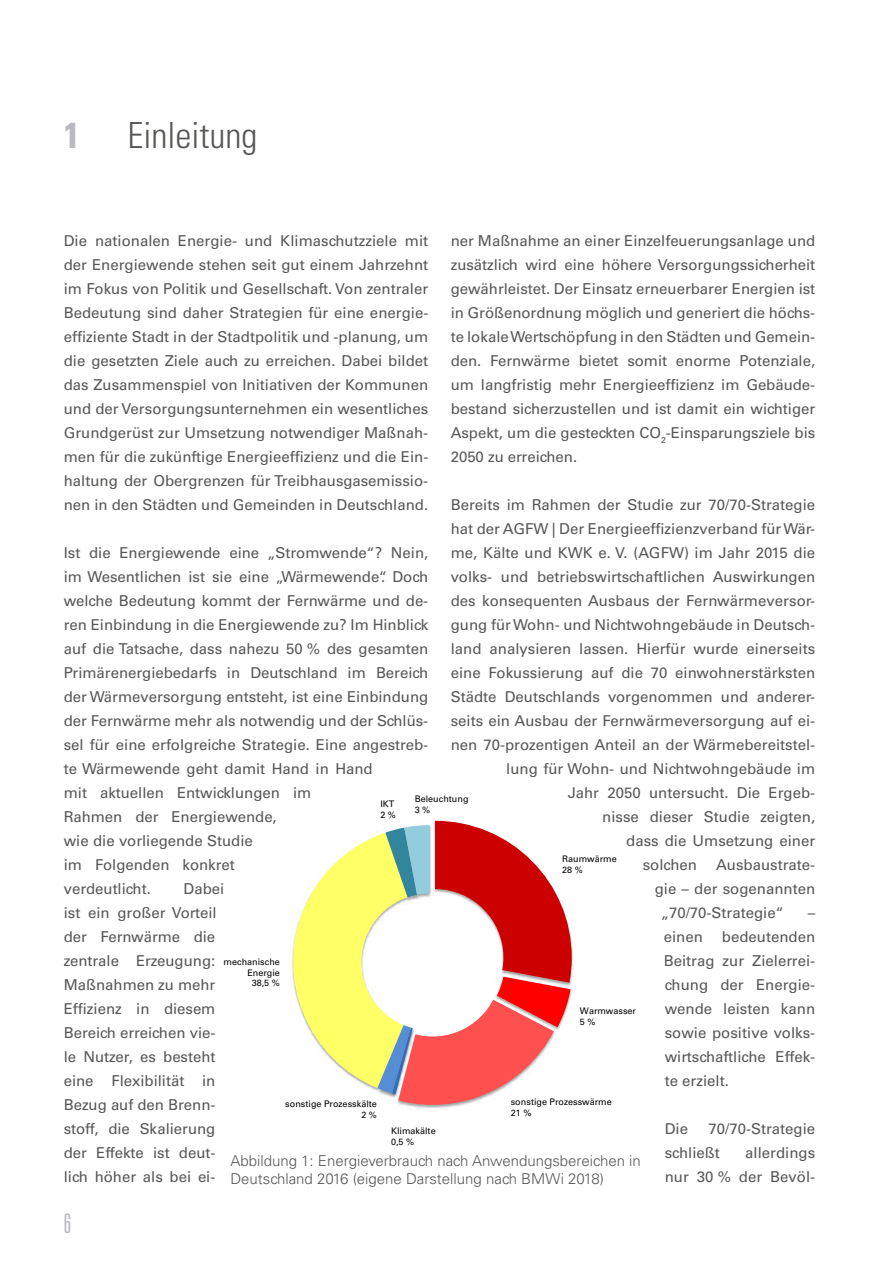
<style>
.page{position:relative;width:893px;height:1263px;background:#fff}
.page>*{position:absolute;margin:0;border:0;box-sizing:border-box;transform-origin:0 0}
.t1{font:300 condensed 36px "Univers";color:#575756}
.t2{font:700 condensed 36px "Univers";color:#b8b8bf}
.t3{font:300 ultra-condensed 27px "Univers";color:#b8b8bf}
.t4{font:15px/24px "Univers";letter-spacing:-.005em;color:#575756;text-align:justify}
.t5{font:300 15px/18px "Univers";color:#575756}
.t6{font:9px/10.9px "Univers";color:#000}
</style>
<div class="page">
<svg style="left:292px;top:821px;width:280px;height:287px"></svg>
<h1 class="t2" style="left:64px;top:113px;width:17px">1</h1>
<h1 class="t1" style="left:128px;top:114px;width:131px">Einleitung</h1>
<p class="t4" style="left:451px;top:229px;width:366px">ner Maßnahme an einer Einzelfeuerungsanlage und zusätzlich wird eine höhere Versorgungssicherheit gewährleistet. Der Einsatz erneuerbarer Energien ist in Größenordnung möglich und generiert die höchs&shy;te lokale Wertschöpfung in den Städten und Gemein&shy;den. Fernwärme bietet somit enorme Potenziale, um langfristig mehr Energieeffizienz im Gebäude&shy;bestand sicherzustellen und ist damit ein wichtiger Aspekt, um die gesteckten CO<sub>2</sub>-Einsparungsziele bis 2050 zu erreichen.</p>
<p class="t4" style="left:451px;top:493px;width:366px">Bereits im Rahmen der Studie zur 70/70-Strategie</p>
<p class="t4" style="left:451px;top:517px;width:366px">hat der AGFW | Der Energieeffizienzverband für Wär-</p>
<p class="t4" style="left:451px;top:541px;width:366px">me, Kälte und KWK e. V. (AGFW) im Jahr 2015 die</p>
<p class="t4" style="left:451px;top:565px;width:366px">volks- und betriebswirtschaftlichen Auswirkungen</p>
<p class="t4" style="left:451px;top:589px;width:366px">des konsequenten Ausbaus der Fernwärmeversor-</p>
<p class="t4" style="left:451px;top:613px;width:366px">gung für Wohn- und Nichtwohngebäude in Deutsch-</p>
<p class="t4" style="left:451px;top:637px;width:366px">land analysieren lassen. Hierfür wurde einerseits</p>
<p class="t4" style="left:451px;top:661px;width:366px">eine Fokussierung auf die 70 einwohnerstärksten</p>
<p class="t4" style="left:451px;top:685px;width:366px">Städte Deutschlands vorgenommen und anderer-</p>
<p class="t4" style="left:451px;top:709px;width:366px">seits ein Ausbau der Fernwärmeversorgung auf ei-</p>
<p class="t4" style="left:451px;top:733px;width:366px">nen 70-prozentigen Anteil an der Wärmebereitstel-</p>
<p class="t4" style="left:506px;top:757px;width:310px">lung für Wohn- und Nichtwohngebäude im</p>
<p class="t4" style="left:568px;top:781px;width:249px">Jahr 2050 untersucht. Die Ergeb-</p>
<p class="t4" style="left:602px;top:805px;width:215px">nisse dieser Studie zeigten,</p>
<p class="t4" style="left:626px;top:829px;width:190px">dass die Umsetzung einer</p>
<p class="t4" style="left:643px;top:853px;width:56px">solchen</p>
<p class="t4" style="left:716px;top:853px;width:101px">Ausbaustrate-</p>
<p class="t4" style="left:655px;top:877px;width:162px">gie – der sogenannten</p>
<p class="t4" style="left:661px;top:901px;width:125px">„70/70-Strategie“</p>
<p class="t4" style="left:808px;top:901px;width:9px">–</p>
<p class="t4" style="left:664px;top:925px;width:41px">einen</p>
<p class="t4" style="left:64px;top:229px;width:366px">Die nationalen Energie- und Klimaschutzziele mit der Energiewende stehen seit gut einem Jahrzehnt im Fokus von Politik und Gesellschaft. Von zentraler Bedeutung sind daher Strategien für eine energie&shy;effiziente Stadt in der Stadtpolitik und -planung, um die gesetzten Ziele auch zu erreichen. Dabei bildet das Zusammenspiel von Initiativen der Kommunen und der Versorgungsunternehmen ein wesentliches Grundgerüst zur Umsetzung notwendiger Maßnah&shy;men für die zukünftige Energieeffizienz und die Ein&shy;haltung der Obergrenzen für Treibhausgasemissio&shy;nen in den Städten und Gemeinden in Deutschland.</p>
<p class="t4" style="left:64px;top:541px;width:366px;text-align:left">Ist die Energiewende eine „Stromwende“? Nein, im Wesentlichen ist sie eine „Wärmewende“. Doch welche Bedeutung kommt der Fernwärme und de&shy;ren Einbindung in die Energiewende zu? Im Hinblick auf die Tatsache, dass nahezu 50 % des gesamten Primärenergiebedarfs in Deutschland im Bereich der Wärmeversorgung entsteht, ist eine Einbindung der Fernwärme mehr als notwendig und der Schlüs&shy;sel für eine erfolgreiche Strategie. Eine angestreb&shy;te Wärmewende geht damit Hand in Hand<br>mit aktuellen Entwicklungen im<br>Rahmen der Energiewende,<br>wie die vorliegende Studie<br>im Folgenden konkret<br>verdeutlicht.</p>
<p class="t6" style="left:380px;top:798px;width:17px">IKT<br>2 %</p>
<p class="t6" style="left:415px;top:793px;width:55px">Beleuchtung<br>3 %</p>
<p class="t6" style="left:562px;top:853px;width:56px">Raumwärme<br>28 %</p>
<p class="t4" style="left:64px;top:877px;width:162px;text-align:left;text-indent:120px">Dabei ist ein großer Vorteil der Fernwärme die zentrale Erzeugung:<br>Maßnahmen zu mehr<br>Effizienz in diesem<br>Bereich erreichen vie&shy;le Nutzer, es besteht eine Flexibilität in<br>Bezug auf den Brenn&shy;stoff, die Skalierung der Effekte ist deut&shy;lich höher als bei ei-</p>
<p class="t4" style="left:664px;top:925px;width:153px;text-indent:58px">bedeutenden Beitrag zur Zielerrei&shy;chung der Energie&shy;wende leisten kann sowie positive volks&shy;wirtschaftliche Effek&shy;te erzielt.</p>
<p class="t4" style="left:665px;top:1117px;width:25px">Die</p>
<p class="t6" style="left:224px;top:956px;width:58px;text-align:right">mechanische<br>Energie<br>38,5 %</p>
<p class="t6" style="left:580px;top:1005px;width:58px">Warmwasser<br>5 %</p>
<p class="t6" style="left:511px;top:1096px;width:103px">sonstige Prozesswärme<br>21 %</p>
<p class="t6" style="left:285px;top:1099px;width:93px;text-align:right">sonstige Prozesskälte<br>2 %</p>
<p class="t4" style="left:665px;top:1117px;width:152px;text-indent:44px">70/70-Strategie schließt</p>
<p class="t6" style="left:391px;top:1125px;width:46px">Klimakälte<br>0,5 %</p>
<p class="t4" style="left:665px;top:1141px;width:152px;text-align:right">allerdings<br>nur 30 % der Bevöl-</p>
<p class="t5" style="left:230px;top:1152px;width:412px">Abbildung 1: Energieverbrauch nach Anwendungsbereichen in<br>Deutschland 2016 (eigene Darstellung nach BMWi 2018)</p>
<h2 class="t3" style="left:64px;top:1210px;width:9px">6</h2>
</div>
